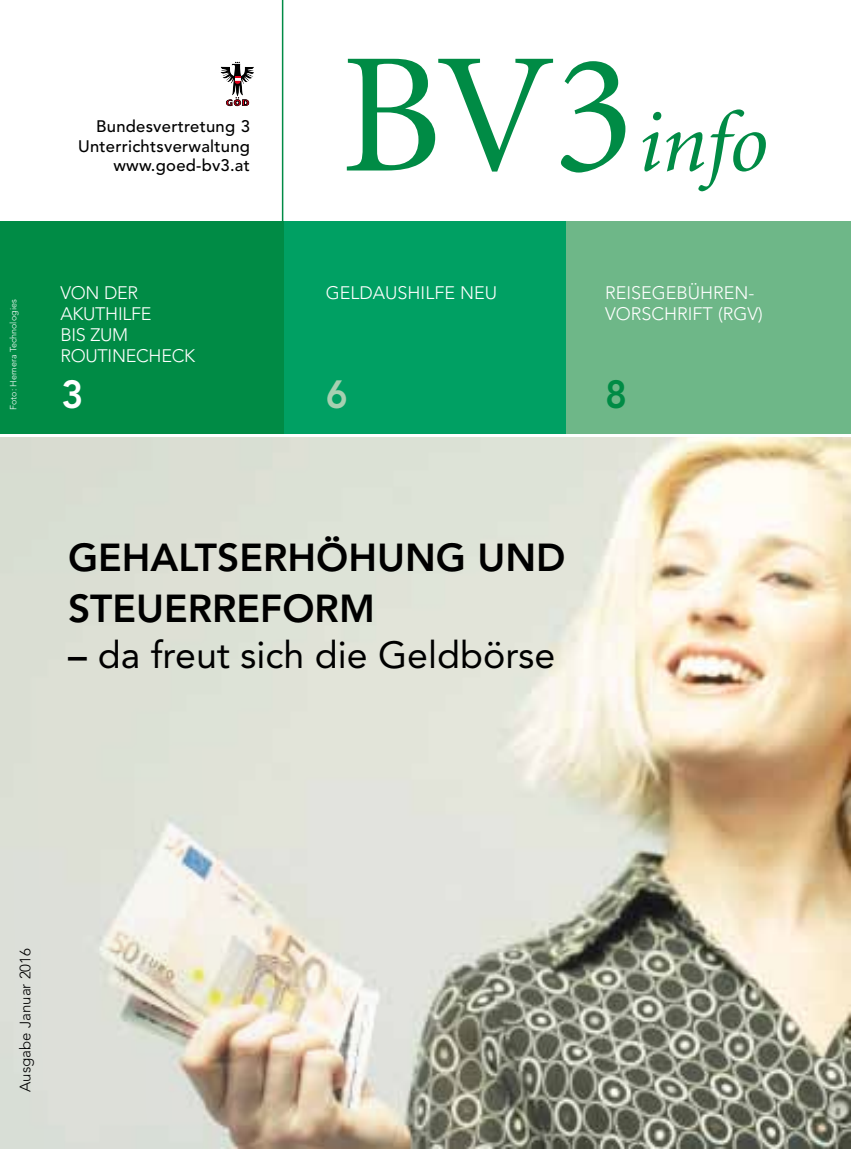
<style>
.page{position:relative;width:851px;height:1149px;background:#fff}
.page>*{position:absolute;margin:0;border:0;box-sizing:border-box;transform-origin:0 0}
.t1{font:italic 85.95px "Minion";color:#008b45}
.t2{font:800 39px "Avenir";color:#a6d0b1;scale:.95 1}
.t3{font:800 39px "Avenir";color:#008b45;scale:.95 1}
.t4{font:800 39px "Avenir";color:#fff;scale:.95 1}
.t5{font:800 38.7px/51.2px "Avenir";color:#000}
.t6{font:37.5px "Avenir";color:#000}
.t7{font:300 18px/21px "Avenir";color:#fff}
.t8{font:500 16.65px/20px "Avenir";letter-spacing:.015em;color:#000;text-align:right}
.t9{font:300 15px "Avenir";color:#000}
.t10{font:300 9px "Avenir";color:#fff}
.s1{font-style:normal;font-size:171.75px}
.s2{font-weight:800}
</style>
<div class="page">
<img style="left:0;top:437px;width:850px;height:710px">
<div style="left:250px;top:221px;width:316px;height:212px;background:#00a063"></div>
<div style="left:566px;top:221px;width:284px;height:212px;background:#6eb788"></div>
<div style="left:0;top:221px;width:283px;height:212px;background:#008b45"></div>
<svg style="left:229px;top:0;width:54px;height:221px"></svg>
<svg style="left:220px;top:61px;width:34px;height:45px"></svg>
<p class="t8" style="left:78px;top:116px;width:173px">Bundesvertretung 3<br>Unterrichtsverwaltung www.goed-bv3.at</p>
<p class="t10" style="left:8px;top:410px;width:112px;rotate:-90deg">FOTO: HEMERA TECHNOLOGIES</p>
<p class="t7" style="left:60px;top:282px;width:136px">VON DER<br>AKUTH ILFE<br>BIS ZUM<br>ROUTINECH ECK</p>
<h2 class="t4" style="left:62px;top:371px;width:25px">3</h2>
<h1 class="t1" style="left:341px;top:101px;width:426px"><span class="s1">BV3</span>info</h1>
<p class="t7" style="left:326px;top:282px;width:173px">GELDAUSH ILFE NEU</p>
<p class="t7" style="left:605px;top:282px;width:159px">REISEG EBÜHREN-<br>VORSCHRIFT (RGV)</p>
<h2 class="t2" style="left:326px;top:371px;width:25px">6</h2>
<h2 class="t3" style="left:605px;top:371px;width:25px">8</h2>
<h3 class="t5" style="left:68px;top:532px;width:499px">GEHALTSERHÖHUNG UND<br>STEUERREFORM</h3>
<h3 class="t6" style="left:68px;top:632px;width:488px"><span class="s2">–</span> da freut sich die Geldbörse</h3>
<p class="t9" style="left:16px;top:1091px;width:145px;rotate:-90deg">AUSGABE JANUAR 2016</p>
</div>
